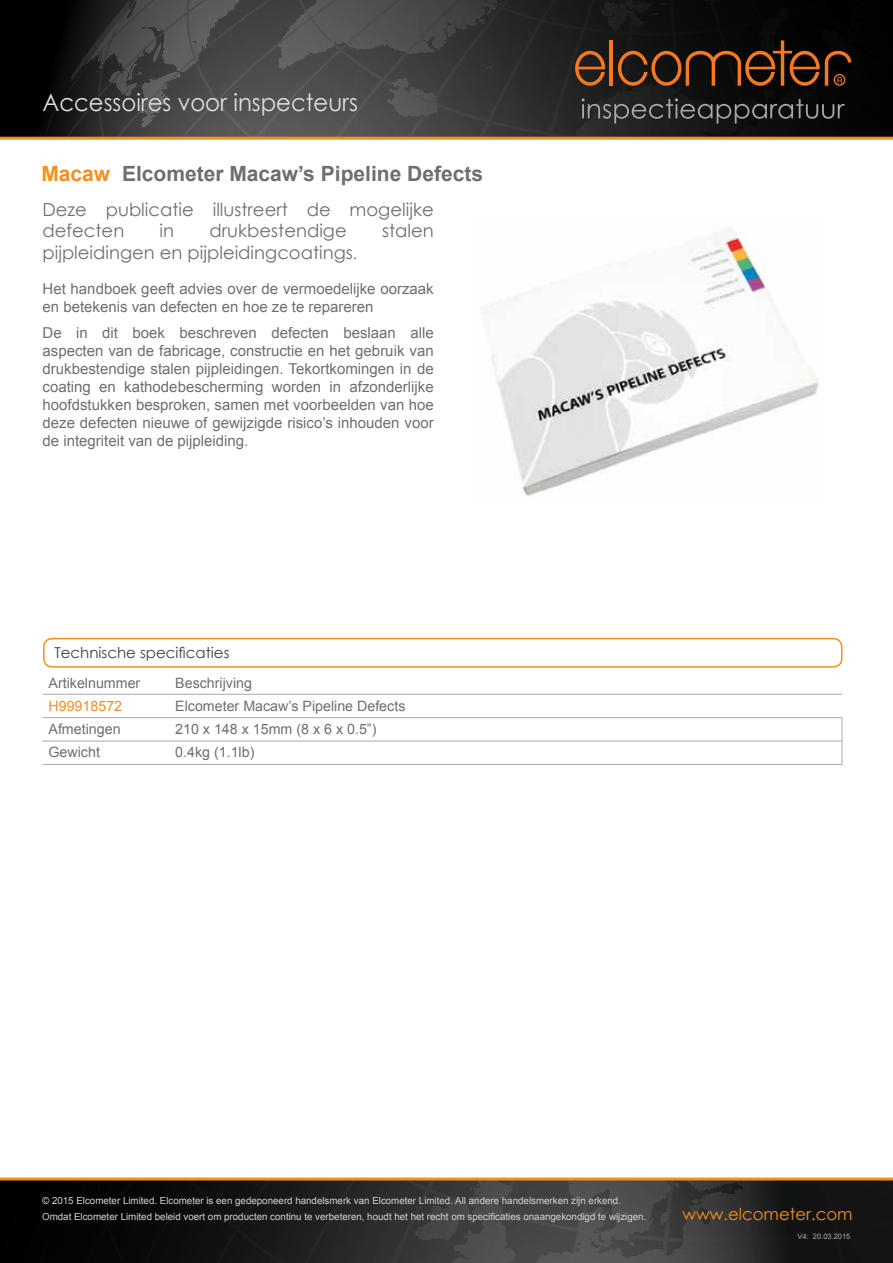
<style>
.page{position:relative;width:893px;height:1263px;background:#fff}
.page>*{position:absolute;margin:0;border:0;box-sizing:border-box;transform-origin:0 0}
.t1{font:24px "Century Gothic";color:#dedfe0;scale:.95 1}
.t2{font:700 21px "Arial";color:#6d6e71}
.t3{font:18px/21.6px "Century Gothic";color:#6d6e71}
.t4{font:16.5px "Century Gothic";color:#f78f1e}
.t5{font:15px/18px "Arial";color:#6d6e71}
.t6{font:15px "Century Gothic";color:#414042}
.t7{font:14.25px "Arial";color:#6d6e71}
.t8{font:14.25px "Arial";color:#f78f1e}
.t9{font:9.75px/15.9px "Arial";color:#d1d3d4}
.t10{font:7.5px "Arial";color:#a7a9ac}
.s1{color:#f78f1e}
.s2{font-size:15px}
</style>
<div class="page">
<div style="left:0;top:0;width:893px;height:138px;background:#000"></div>
<svg style="left:34px;top:0;width:859px;height:137px;background:#383737"></svg>
<hr style="left:609px;top:40px;width:4px;height:46px;background:#f47920">
<svg style="left:575px;top:51px;width:30px;height:35px"></svg>
<svg style="left:618px;top:0;width:275px;height:86px"></svg>
<svg style="left:582px;top:98px;width:263px;height:26px"></svg>
<hr style="left:0;top:137px;width:893px;height:3px;background:#f78f1e">
<svg style="left:0;top:1180px;width:893px;height:83px;background:#272626"></svg>
<hr style="left:0;top:1177px;width:893px;height:3px;background:#f78f1e">
<img style="left:481px;top:227px;width:338px;height:269px">
<div style="left:43px;top:638px;width:799px;height:30px;border:2px solid #f78f1e;border-radius:9px"></div>
<hr style="left:43px;top:694px;width:126px;height:1px;background:#a7a9ac">
<hr style="left:169px;top:694px;width:673px;height:1px;background:#a7a9ac">
<hr style="left:43px;top:717px;width:126px;height:1px;background:#a7a9ac">
<hr style="left:169px;top:717px;width:673px;height:1px;background:#a7a9ac">
<hr style="left:43px;top:741px;width:126px;height:1px;background:#a7a9ac">
<hr style="left:169px;top:741px;width:673px;height:1px;background:#a7a9ac">
<svg style="left:842px;top:718px;width:1px;height:46px"></svg>
<hr style="left:43px;top:764px;width:126px;height:1px;background:#a7a9ac">
<hr style="left:169px;top:764px;width:673px;height:1px;background:#a7a9ac">
<h1 class="t1" style="left:43px;top:86px;width:334px">Accessoires voor inspecteurs</h1>
<h2 class="t2" style="left:41px;top:159px;width:443px"><span class="s1">Macaw</span> Elcometer Macaw’s Pipeline Defects</h2>
<p class="t3" style="left:43px;top:198px;width:393px">Deze publicatie illustreert de mogelijke defecten</p>
<p class="t3" style="left:160px;top:220px;width:16px">in</p>
<p class="t3" style="left:210px;top:220px;width:139px">drukbestendige</p>
<p class="t3" style="left:382px;top:220px;width:53px">stalen</p>
<p class="t3" style="left:43px;top:241px;width:316px">pijpleidingen en pijpleidingcoatings<span class="s2">.</span></p>
<p class="t5" style="left:43px;top:280px;width:393px">Het handboek geeft advies over de vermoedelijke oorzaak en betekenis van defecten en hoe ze te repareren</p>
<p class="t5" style="left:43px;top:324px;width:393px;text-align:justify">De in dit boek beschreven defecten beslaan alle aspecten van de fabricage, constructie en het gebruik van drukbestendige stalen pijpleidingen. Tekortkomingen in de coating en kathodebescherming worden in afzonderlijke hoofdstukken besproken, samen met voorbeelden van hoe deze defecten nieuwe of gewijzigde risico’s inhouden voor de integriteit van de pijpleiding.</p>
<p class="t6" style="left:54px;top:642px;width:177px">Technische specificaties</p>
<p class="t7" style="left:49px;top:674px;width:93px">Artikelnummer</p>
<p class="t7" style="left:175px;top:674px;width:78px">Beschrijving</p>
<p class="t8" style="left:49px;top:696px;width:75px">H99918572</p>
<p class="t7" style="left:175px;top:696px;width:232px">Elcometer Macaw’s Pipeline Defects</p>
<p class="t7" style="left:49px;top:720px;width:74px">Afmetingen</p>
<p class="t7" style="left:175px;top:720px;width:203px">210 x 148 x 15mm (8 x 6 x 0.5”)</p>
<p class="t7" style="left:49px;top:743px;width:53px">Gewicht</p>
<p class="t7" style="left:175px;top:743px;width:81px">0.4kg (1.1lb)</p>
<p class="t9" style="left:42px;top:1192px;width:606px">© 2015 Elcometer Limited. Elcometer is een gedeponeerd handelsmerk van Elcometer Limited. All andere handelsmerken zijn erkend.<br>Omdat Elcometer Limited beleid voert om producten continu te verbeteren, houdt het het recht om specificaties onaangekondigd te wijzigen.</p>
<p class="t4" style="left:682px;top:1202px;width:172px">www.elcometer.com</p>
<p class="t10" style="left:797px;top:1231px;width:54px">V4: 20.03.2015</p>
</div>
